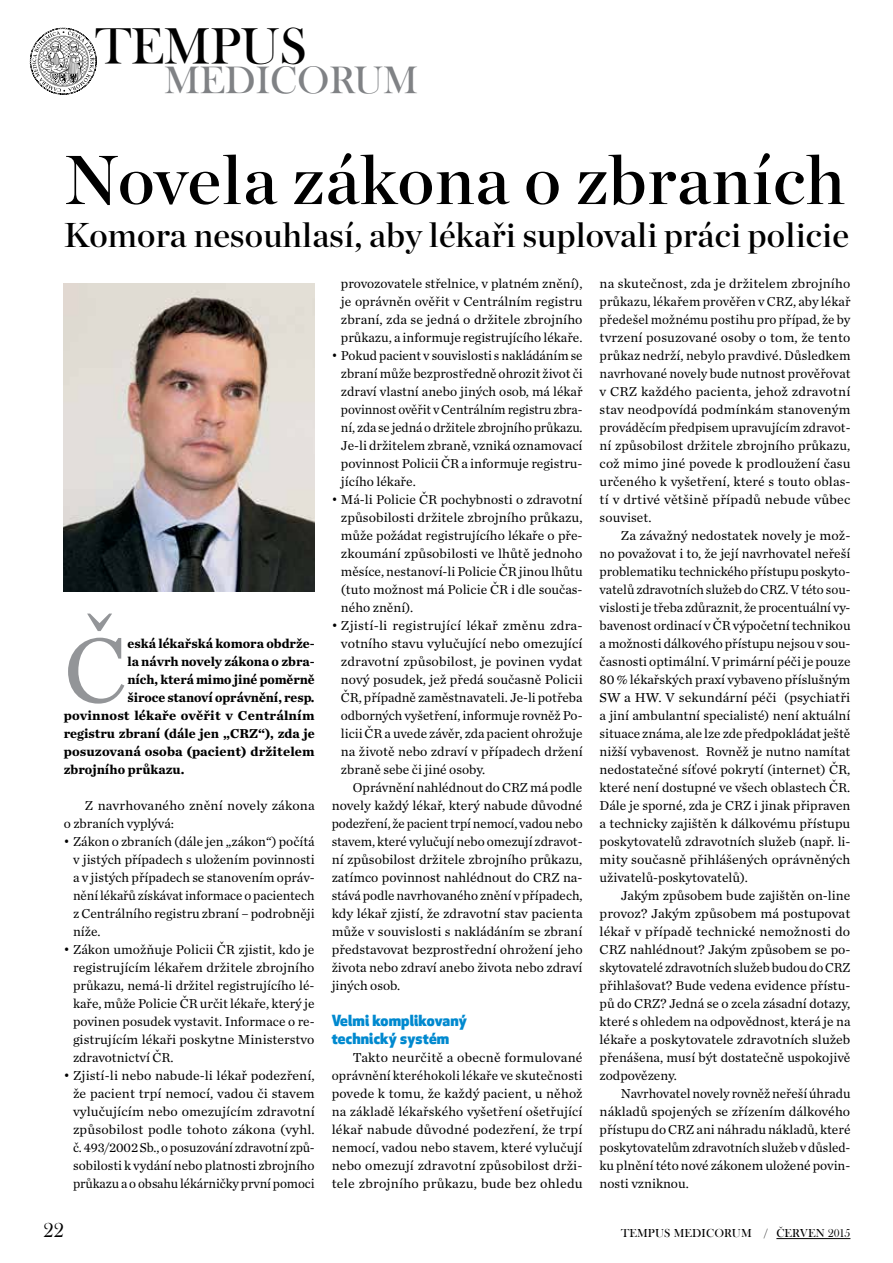
<style>
.page{position:relative;width:893px;height:1263px;background:#fff}
.page>*{position:absolute;margin:0;border:0;box-sizing:border-box;transform-origin:0 0}
.t1{font:95.55px "Chronicle Text G1";color:#939598}
.t2{font:69px "Chronicle Display Semi";letter-spacing:.015em;color:#000}
.t3{font:44.55px "Baskerville Old Face DCDOT";color:#000}
.t4{font:34.5px "Chronicle Display Semi";letter-spacing:.005em;color:#000}
.t5{font:33.45px "Baskerville Old Face DCDOT";color:#808285}
.t6{font:21px "Baskerville Old Face DOT";color:#000}
.t7{font:800 15px/18px "Apex New";letter-spacing:.01em;color:#0089cf}
.t8{font:13.5px/18px "Chronicle Text G1";color:#000;text-align:justify}
.t9{font:13.5px/18px "Chronicle Text G1";color:#000;text-align:justify;scale:1.04 1}
.t10{font:700 13.5px "Chronicle Text G1";color:#000}
.t11{font:12px "Baskerville Old Face DOT";letter-spacing:.015em;color:#000}
.s1{font-size:33.6px}
.s2{font-family:"Gotham Narrow"}
</style>
<div class="page">
<hr style="left:776px;top:1238px;width:74px;height:1px;background:#000">
<svg style="left:30px;top:28px;width:67px;height:67px"></svg>
<img style="left:63px;top:283px;width:252px;height:308px">
<h3 class="t3" style="left:95px;top:17px;width:213px">TEMPUS</h3>
<h3 class="t5" style="left:164px;top:58px;width:255px">MEDICOR<span class="s1">UM</span></h3>
<h2 class="t2" style="left:64px;top:126px;width:782px">Novela zákona o zbraních</h2>
<h3 class="t4" style="left:64px;top:207px;width:787px">Komora nesouhlasí, aby lékaři suplovali práci policie</h3>
<h1 class="t1" style="left:64px;top:598px;width:65px">Č</h1>
<p class="t10" style="left:127px;top:633px;width:189px">eská lékařská komora obdrže-</p>
<p class="t10" style="left:127px;top:651px;width:189px">la návrh novely zákona o zbra-</p>
<p class="t10" style="left:127px;top:669px;width:189px">ních, která mimo jiné poměrně</p>
<p class="t10" style="left:127px;top:687px;width:189px">široce stanoví oprávnění, resp.</p>
<p class="t10" style="left:64px;top:705px;width:252px">povinnost lékaře ověřit v Centrálním</p>
<p class="t10" style="left:64px;top:723px;width:253px">registru zbraní (dále jen „CRZ“), zda je</p>
<p class="t10" style="left:64px;top:741px;width:252px">posuzovaná osoba (pacient) držitelem</p>
<p class="t10" style="left:64px;top:759px;width:122px">zbrojního průkazu.</p>
<p class="t8" style="left:64px;top:796px;width:252px;text-indent:21px">Z navrhovaného znění novely zákona o zbraních vyplývá:</p>
<p class="t8" style="left:73px;top:832px;width:243px;text-indent:-9px"><span class="s2">•</span> Zákon o zbraních (dále jen „zákon“) počítá v jistých případech s uložením povinnosti a v jistých případech se stanovením opráv&shy;nění lékařů získávat informace o pacientech z Centrálního registru zbraní – podrobněji níže.</p>
<p class="t8" style="left:73px;top:940px;width:243px;text-indent:-9px"><span class="s2">•</span> Zákon umožňuje Policii ČR zjistit, kdo je registrujícím lékařem držitele zbrojního průkazu, nemá-li držitel registrujícího lé&shy;kaře, může Policie ČR určit lékaře, který je povinen posudek vystavit. Informace o re&shy;gistrujícím lékaři poskytne Ministerstvo zdravotnictví ČR.</p>
<p class="t8" style="left:73px;top:1066px;width:243px;text-indent:-9px"><span class="s2">•</span> Zjistí-li nebo nabude-li lékař podezření, že pacient trpí nemocí, vadou či stavem vylučujícím nebo omezujícím zdravotní způsobilost podle tohoto zákona (vyhl. č. 493/2002 Sb., o posuzování zdravotní způ&shy;sobilosti k vydání nebo platnosti zbrojního průkazu a o obsahu lékárničky první pomoci</p>
<p class="t8" style="left:341px;top:274px;width:243px">provozovatele střelnice, v platném znění), je oprávněn ověřit v Centrálním registru zbraní, zda se jedná o držitele zbrojního průkazu, a informuje registrujícího lékaře.</p>
<p class="t8" style="left:341px;top:346px;width:243px;text-indent:-9px"><span class="s2">•</span> Pokud pacient v souvislosti s nakládáním se zbraní může bezprostředně ohrozit život či zdraví vlastní anebo jiných osob, má lékař povinnost ověřit v Centrálním registru zbra&shy;ní, zda se jedná o držitele zbrojního průkazu.<br>Je-li držitelem zbraně, vzniká oznamovací povinnost Policii ČR a informuje registru&shy;jícího lékaře.</p>
<p class="t8" style="left:341px;top:490px;width:243px;text-indent:-9px"><span class="s2">•</span> Má-li Policie ČR pochybnosti o zdravotní způsobilosti držitele zbrojního průkazu, může požádat registrujícího lékaře o pře&shy;zkoumání způsobilosti ve lhůtě jednoho měsíce, nestanoví-li Policie ČR jinou lhůtu (tuto možnost má Policie ČR i dle součas&shy;ného znění).</p>
<p class="t9" style="left:341px;top:616px;width:234px;text-indent:-9px"><span class="s2">•</span> Zjistí-li registrující lékař změnu zdra&shy;votního stavu vylučující nebo omezující zdravotní způsobilost, je povinen vydat nový posudek, jež předá současně Policii ČR, případně zaměstnavateli. Je-li potřeba odborných vyšetření, informuje rovněž Po&shy;licii ČR a uvede závěr, zda pacient ohrožuje na životě nebo zdraví v případech držení zbraně sebe či jiné osoby.</p>
<p class="t8" style="left:332px;top:778px;width:252px;text-indent:21px">Oprávnění nahlédnout do CRZ má podle novely každý lékař, který nabude důvodné podezření, že pacient trpí nemocí, vadou nebo stavem, které vylučují nebo omezují zdravot&shy;ní způsobilost držitele zbrojního průkazu, zatímco povinnost nahlédnout do CRZ na&shy;stává podle navrhovaného znění v případech, kdy lékař zjistí, že zdravotní stav pacienta může v souvislosti s nakládáním se zbraní představovat bezprostřední ohrožení jeho života nebo zdraví anebo života nebo zdraví jiných osob.</p>
<p class="t7" style="left:332px;top:1011px;width:137px">Velmi komplikovaný technický systém</p>
<p class="t8" style="left:332px;top:1048px;width:252px;text-indent:21px">Takto neurčitě a obecně formulované oprávnění kteréhokoli lékaře ve skutečnosti povede k tomu, že každý pacient, u něhož na základě lékařského vyšetření ošetřující lékař nabude důvodné podezření, že trpí nemocí, vadou nebo stavem, které vylučují nebo omezují zdravotní způsobilost drži&shy;tele zbrojního průkazu, bude bez ohledu</p>
<p class="t8" style="left:600px;top:274px;width:253px">na skutečnost, zda je držitelem zbrojního průkazu, lékařem prověřen v CRZ, aby lékař předešel možnému postihu pro případ, že by tvrzení posuzované osoby o tom, že tento průkaz nedrží, nebylo pravdivé. Důsledkem navrhované novely bude nutnost prověřovat v CRZ každého pacienta, jehož zdravotní stav neodpovídá podmínkám stanoveným prováděcím předpisem upravujícím zdravot&shy;ní způsobilost držitele zbrojního průkazu, což mimo jiné povede k prodloužení času určeného k vyšetření, které s touto oblas&shy;tí v drtivé většině případů nebude vůbec souviset.</p>
<p class="t8" style="left:600px;top:526px;width:253px;text-indent:21px">Za závažný nedostatek novely je mož&shy;no považovat i to, že její navrhovatel neřeší problematiku technického přístupu poskyto&shy;vatelů zdravotních služeb do CRZ. V této sou&shy;vislosti je třeba zdůraznit, že procentuální vy&shy;bavenost ordinací v ČR výpočetní technikou a možnosti dálkového přístupu nejsou v sou&shy;časnosti optimální. V primární péči je pouze 80 % lékařských praxí vybaveno příslušným SW a HW. V sekundární péči (psychiatři a jiní ambulantní specialisté) není aktuální situace známa, ale lze zde předpokládat ještě nižší vybavenost. Rovněž je nutno namítat nedostatečné síťové pokrytí (internet) ČR, které není dostupné ve všech oblastech ČR.<br>Dále je sporné, zda je CRZ i jinak připraven a technicky zajištěn k dálkovému přístupu poskytovatelů zdravotních služeb (např. li&shy;mity současně přihlášených oprávněných uživatelů-poskytovatelů).</p>
<p class="t8" style="left:600px;top:886px;width:253px;text-indent:21px">Jakým způsobem bude zajištěn on-line provoz? Jakým způsobem má postupovat lékař v případě technické nemožnosti do CRZ nahlédnout? Jakým způsobem se po&shy;skytovatelé zdravotních služeb budou do CRZ přihlašovat? Bude vedena evidence přístu&shy;pů do CRZ? Jedná se o zcela zásadní dotazy, které s ohledem na odpovědnost, která je na lékaře a poskytovatele zdravotních služeb přenášena, musí být dostatečně uspokojivě zodpovězeny.</p>
<p class="t8" style="left:600px;top:1084px;width:252px;text-indent:21px">Navrhovatel novely rovněž neřeší úhradu nákladů spojených se zřízením dálkového přístupu do CRZ ani náhradu nákladů, které poskytovatelům zdravotních služeb v důsled&shy;ku plnění této nové zákonem uložené povin&shy;nosti vzniknou.</p>
<h3 class="t6" style="left:43px;top:1219px;width:22px">22</h3>
<p class="t11" style="left:621px;top:1227px;width:231px">TEMPUS MEDICORUM / ČERVEN 2015</p>
</div>
